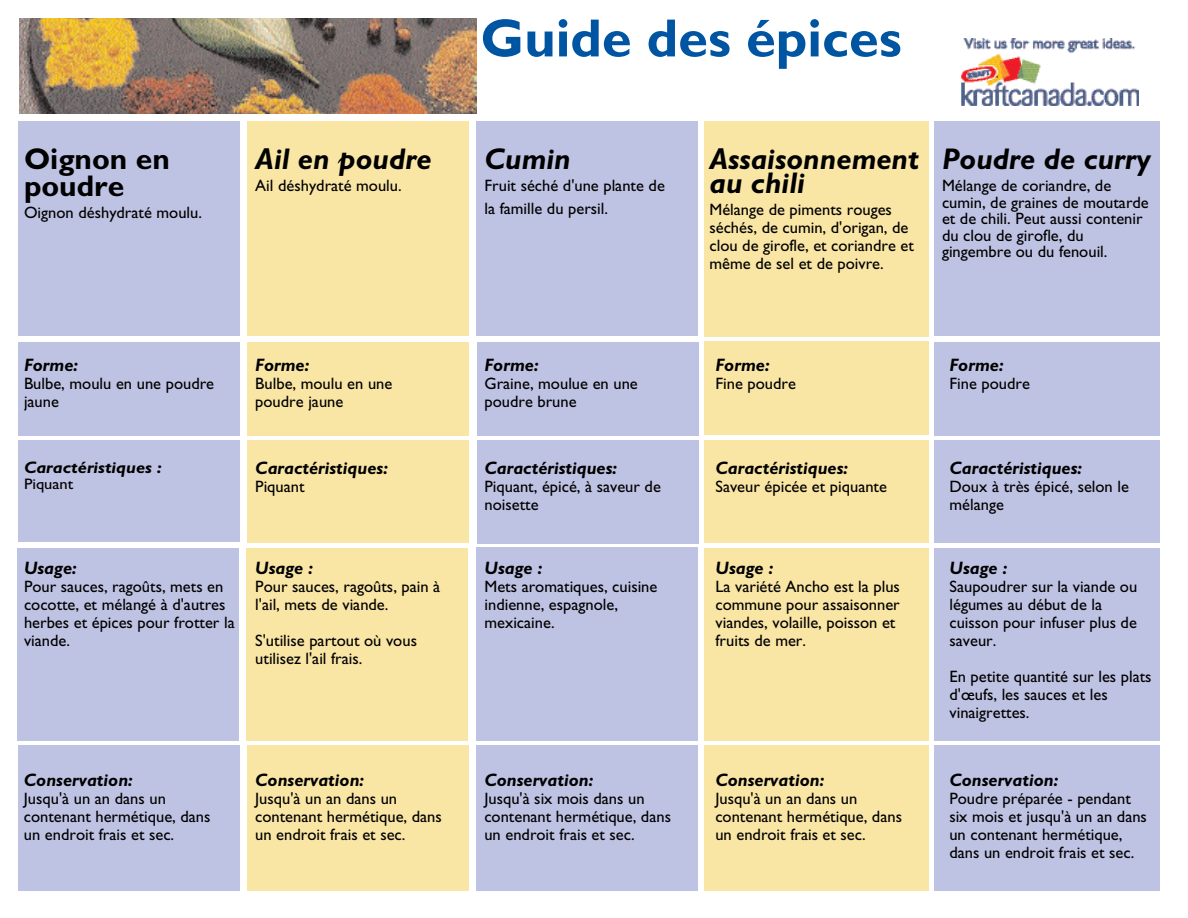
<style>
.page{position:relative;width:1188px;height:918px;background:#fff}
.page>*{position:absolute;margin:0;border:0;box-sizing:border-box;transform-origin:0 0}
.t1{font:700 54px "Gill Sans";color:#0055a2}
.t2{font:italic 700 30px/24px "Gill Sans";color:#000}
.t3{font:700 30px/27px "Gill Sans";color:#000}
.t4{font:italic 700 18px "Gill Sans";color:#000}
.t5{font:italic 700 16.65px "Gill Sans";color:#000;scale:1.08 1}
.t6{font:16.5px/18px "Gill Sans";color:#000}
.t7{font:15.3px "Gill Sans";color:#000;scale:1.08 1}
</style>
<div class="page">
<div style="left:934px;top:745px;width:226px;height:145px;background:#bfc3e3"></div>
<div style="left:934px;top:121px;width:226px;height:215px;background:#bfc3e3"></div>
<div style="left:704px;top:745px;width:225px;height:145px;background:#f9e5a4"></div>
<div style="left:704px;top:121px;width:225px;height:216px;background:#f9e5a4"></div>
<div style="left:476px;top:745px;width:222px;height:145px;background:#bfc3e3"></div>
<div style="left:476px;top:121px;width:222px;height:215px;background:#bfc3e3"></div>
<div style="left:247px;top:745px;width:222px;height:145px;background:#f9e5a4"></div>
<div style="left:247px;top:121px;width:222px;height:215px;background:#f9e5a4"></div>
<div style="left:18px;top:745px;width:222px;height:145px;background:#bfc3e3"></div>
<div style="left:18px;top:121px;width:222px;height:215px;background:#bfc3e3"></div>
<img style="left:961px;top:38px;width:177px;height:68px">
<div style="left:934px;top:342px;width:226px;height:94px;background:#bfc3e3"></div>
<div style="left:704px;top:342px;width:225px;height:93px;background:#f9e5a4"></div>
<div style="left:477px;top:342px;width:221px;height:94px;background:#bfc3e3"></div>
<div style="left:248px;top:342px;width:221px;height:94px;background:#f9e5a4"></div>
<div style="left:19px;top:342px;width:221px;height:94px;background:#bfc3e3"></div>
<div style="left:934px;top:440px;width:226px;height:103px;background:#bfc3e3"></div>
<div style="left:704px;top:440px;width:225px;height:103px;background:#f9e5a4"></div>
<div style="left:477px;top:440px;width:221px;height:104px;background:#bfc3e3"></div>
<div style="left:248px;top:440px;width:221px;height:103px;background:#f9e5a4"></div>
<div style="left:19px;top:440px;width:221px;height:102px;background:#bfc3e3"></div>
<div style="left:18px;top:548px;width:221px;height:193px;background:#bfc3e3"></div>
<div style="left:247px;top:548px;width:221px;height:193px;background:#f9e5a4"></div>
<div style="left:476px;top:548px;width:221px;height:193px;background:#bfc3e3"></div>
<div style="left:704px;top:548px;width:225px;height:193px;background:#f9e5a4"></div>
<div style="left:934px;top:548px;width:226px;height:193px;background:#bfc3e3"></div>
<img style="left:20px;top:19px;width:456px;height:94px">
<h2 class="t3" style="left:24px;top:145px;width:147px">Oignon en poudre</h2>
<p class="t6" style="left:24px;top:204px;width:180px">Oignon déshydraté moulu.</p>
<h2 class="t2" style="left:255px;top:147px;width:178px">Ail en poudre</h2>
<p class="t6" style="left:255px;top:177px;width:148px">Ail déshydraté moulu.</p>
<p class="t4" style="left:24px;top:354px;width:56px">Forme:</p>
<p class="t6" style="left:24px;top:374px;width:192px">Bulbe, moulu en une poudre jaune</p>
<p class="t5" style="left:24px;top:458px;width:129px">Caractéristiques :</p>
<p class="t7" style="left:24px;top:475px;width:47px">Piquant</p>
<p class="t4" style="left:255px;top:354px;width:56px">Forme:</p>
<p class="t6" style="left:255px;top:374px;width:139px">Bulbe, moulu en une poudre jaune</p>
<p class="t4" style="left:255px;top:458px;width:134px">Caractéristiques:</p>
<p class="t6" style="left:255px;top:478px;width:51px">Piquant</p>
<p class="t4" style="left:24px;top:558px;width:54px">Usage:</p>
<p class="t6" style="left:24px;top:578px;width:212px">Pour sauces, ragoûts, mets en cocotte, et mélangé à d'autres herbes et épices pour frotter la viande.</p>
<p class="t4" style="left:255px;top:558px;width:59px">Usage :</p>
<p class="t6" style="left:255px;top:578px;width:187px">Pour sauces, ragoûts, pain à l'ail, mets de viande.</p>
<p class="t6" style="left:255px;top:632px;width:163px">S'utilise partout où vous utilisez l'ail frais.</p>
<p class="t4" style="left:24px;top:770px;width:111px">Conservation:</p>
<p class="t6" style="left:24px;top:790px;width:188px">Jusqu'à un an dans un contenant hermétique, dans un endroit frais et sec.</p>
<p class="t4" style="left:255px;top:770px;width:111px">Conservation:</p>
<p class="t6" style="left:255px;top:790px;width:188px">Jusqu'à un an dans un contenant hermétique, dans un endroit frais et sec.</p>
<h1 class="t1" style="left:480px;top:6px;width:423px">Guide des épices</h1>
<h2 class="t2" style="left:484px;top:147px;width:88px">Cumin</h2>
<p class="t6" style="left:484px;top:174px;width:182px;line-height:22.5px">Fruit séché d'une plante de la famille du persil.</p>
<h2 class="t2" style="left:710px;top:147px;width:211px">Assaisonnement au chili</h2>
<p class="t6" style="left:710px;top:201px;width:206px">Mélange de piments rouges séchés, de cumin, d'origan, de clou de girofle, et coriandre et même de sel et de poivre.</p>
<h2 class="t2" style="left:942px;top:147px;width:210px">Poudre de curry</h2>
<p class="t6" style="left:942px;top:177px;width:208px;line-height:16.5px">Mélange de coriandre, de cumin, de graines de moutarde et de chili. Peut aussi contenir du clou de girofle, du gingembre ou du fenouil.</p>
<p class="t4" style="left:484px;top:354px;width:56px">Forme:</p>
<p class="t6" style="left:484px;top:374px;width:155px">Graine, moulue en une poudre brune</p>
<p class="t4" style="left:484px;top:458px;width:134px">Caractéristiques:</p>
<p class="t6" style="left:484px;top:478px;width:178px">Piquant, épicé, à saveur de noisette</p>
<p class="t4" style="left:484px;top:558px;width:59px">Usage :</p>
<p class="t6" style="left:484px;top:578px;width:174px">Mets aromatiques, cuisine indienne, espagnole, mexicaine.</p>
<p class="t4" style="left:716px;top:354px;width:56px">Forme:</p>
<p class="t6" style="left:716px;top:374px;width:82px">Fine poudre</p>
<p class="t4" style="left:716px;top:458px;width:134px">Caractéristiques:</p>
<p class="t6" style="left:716px;top:478px;width:173px">Saveur épicée et piquante</p>
<p class="t4" style="left:716px;top:558px;width:59px">Usage :</p>
<p class="t6" style="left:716px;top:578px;width:186px">La variété Ancho est la plus commune pour assaisonner viandes, volaille, poisson et fruits de mer.</p>
<p class="t4" style="left:484px;top:770px;width:111px">Conservation:</p>
<p class="t6" style="left:484px;top:790px;width:188px">Jusqu'à six mois dans un contenant hermétique, dans un endroit frais et sec.</p>
<p class="t4" style="left:715px;top:770px;width:111px">Conservation:</p>
<p class="t6" style="left:715px;top:790px;width:188px">Jusqu'à un an dans un contenant hermétique, dans un endroit frais et sec.</p>
<p class="t4" style="left:950px;top:354px;width:56px">Forme:</p>
<p class="t6" style="left:950px;top:374px;width:82px">Fine poudre</p>
<p class="t4" style="left:950px;top:458px;width:134px">Caractéristiques:</p>
<p class="t6" style="left:950px;top:478px;width:181px">Doux à très épicé, selon le mélange</p>
<p class="t4" style="left:950px;top:558px;width:59px">Usage :</p>
<p class="t6" style="left:950px;top:578px;width:189px">Saupoudrer sur la viande ou légumes au début de la cuisson pour infuser plus de saveur.</p>
<p class="t6" style="left:950px;top:668px;width:204px">En petite quantité sur les plats d'œufs, les sauces et les vinaigrettes.</p>
<p class="t4" style="left:949px;top:770px;width:111px">Conservation:</p>
<p class="t6" style="left:949px;top:790px;width:199px">Poudre préparée - pendant six mois et jusqu'à un an dans un contenant hermétique, dans un endroit frais et sec.</p>
</div>
